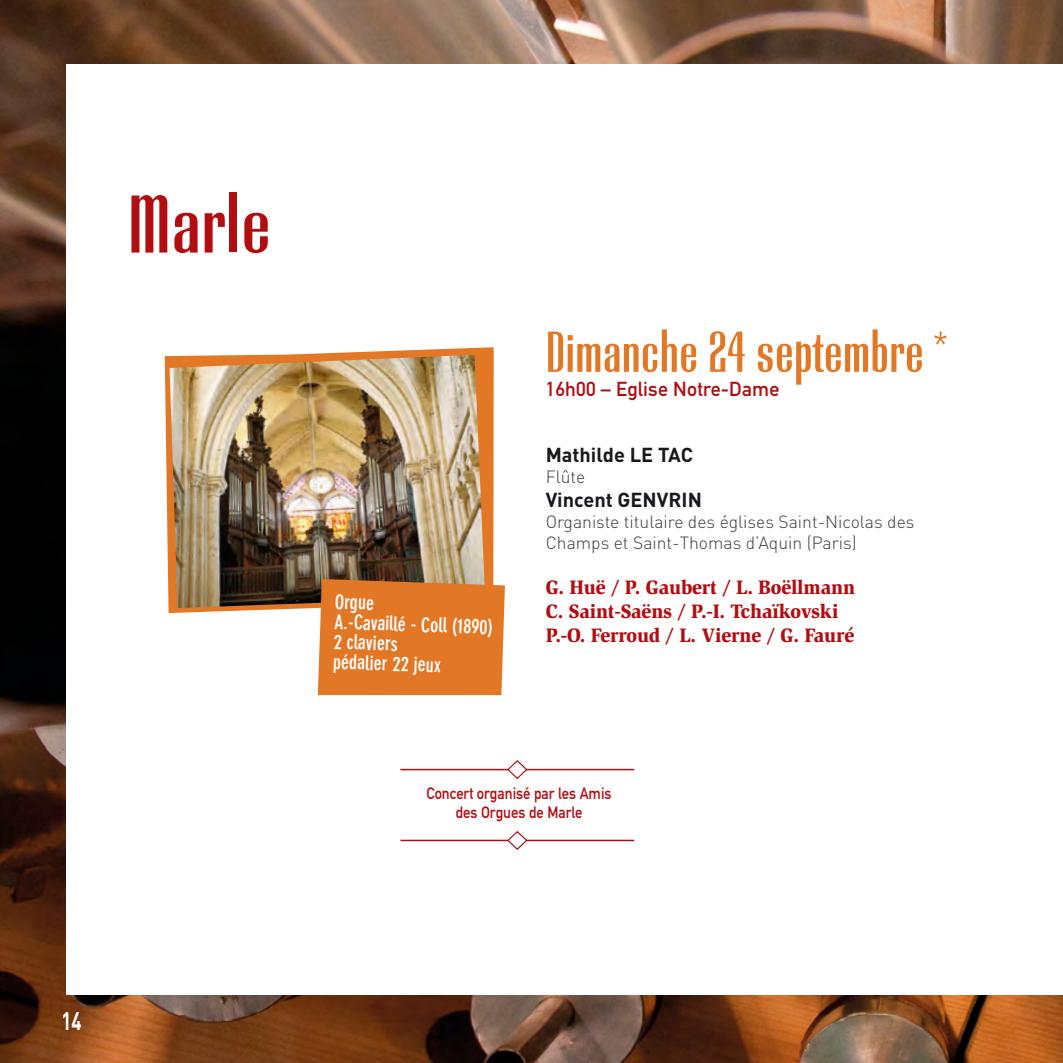
<style>
.page{position:relative;width:1063px;height:1063px;background:#fff}
.page>*{position:absolute;margin:0;border:0;box-sizing:border-box;transform-origin:0 0}
.t1{font:85px "Cg Radiant Bd Ex Cd";color:#b20e12}
.t2{font:60px "Cg Radiant Bd Ex Cd";color:#e27725;scale:.9 1}
.t3{font:700 25px "DIN";color:#fff;scale:.74 1}
.t4{font:900 20px "Slimbach";letter-spacing:-.01em;color:#b20e12;scale:.96 1}
.t5{font:700 condensed 20px/20px "DIN Neuzeit Grotesk";color:#fff}
.t6{font:700 20px "DIN";color:#19181f}
.t7{font:20px "DIN Mittelschrift";letter-spacing:.01em;color:#b20e12}
.t8{font:300 17.5px/21px "DIN";color:#3c3c3b}
.t9{font:16.25px/19.5px "DIN Mittelschrift";color:#b20e12;text-align:center;scale:.9 1}
</style>
<div class="page">
<img style="left:0;top:0;width:1063px;height:1063px">
<div style="left:66px;top:64px;width:997px;height:930px;background:#fff"></div>
<hr style="left:400px;top:769px;width:234px;height:1px;background:#b20e12">
<svg style="left:506px;top:760px;width:22px;height:19px"></svg>
<hr style="left:400px;top:840px;width:234px;height:1px;background:#b20e12">
<svg style="left:506px;top:831px;width:22px;height:19px"></svg>
<svg style="left:165px;top:347px;width:329px;height:266px"></svg>
<svg style="left:169px;top:348px;width:322px;height:260px;fill:#e27725"></svg>
<img style="left:170px;top:355px;width:315px;height:253px">
<div style="left:318px;top:579px;width:187px;height:116px;background:#e27725"></div>
<p class="t1" style="left:128px;top:180px;width:145px">Marle</p>
<p class="t5" style="left:335px;top:592px;width:161px;rotate:2deg">Orgue<br>A.-Cavaillé - Coll (1890)</p>
<p class="t5" style="left:334px;top:632px;width:66px;rotate:2deg">2 claviers</p>
<p class="t5" style="left:333px;top:652px;width:110px;rotate:2deg">pédalier 22 jeux</p>
<p class="t2" style="left:546px;top:320px;width:448px">Dimanche 24 septembre *</p>
<p class="t7" style="left:546px;top:377px;width:235px">16h00 – Eglise Notre-Dame</p>
<p class="t6" style="left:546px;top:442px;width:149px">Mathilde LE TAC</p>
<p class="t8" style="left:546px;top:466px;width:41px">Flûte</p>
<p class="t6" style="left:546px;top:487px;width:158px">Vincent GENVRIN</p>
<p class="t8" style="left:546px;top:511px;width:370px">Organiste titulaire des églises Saint-Nicolas des<br>Champs et Saint-Thomas d’Aquin (Paris)</p>
<p class="t4" style="left:546px;top:575px;width:324px">G. Huë / P. Gaubert / L. Boëllmann</p>
<p class="t4" style="left:546px;top:599px;width:307px">C. Saint-Saëns / P.-I. Tchaïkovski</p>
<p class="t4" style="left:546px;top:623px;width:323px">P.-O. Ferroud / L. Vierne / G. Fauré</p>
<p class="t9" style="left:427px;top:783px;width:207px">Concert organisé par les Amis des Orgues de Marle</p>
<p class="t3" style="left:61px;top:1005px;width:29px">14</p>
</div>
